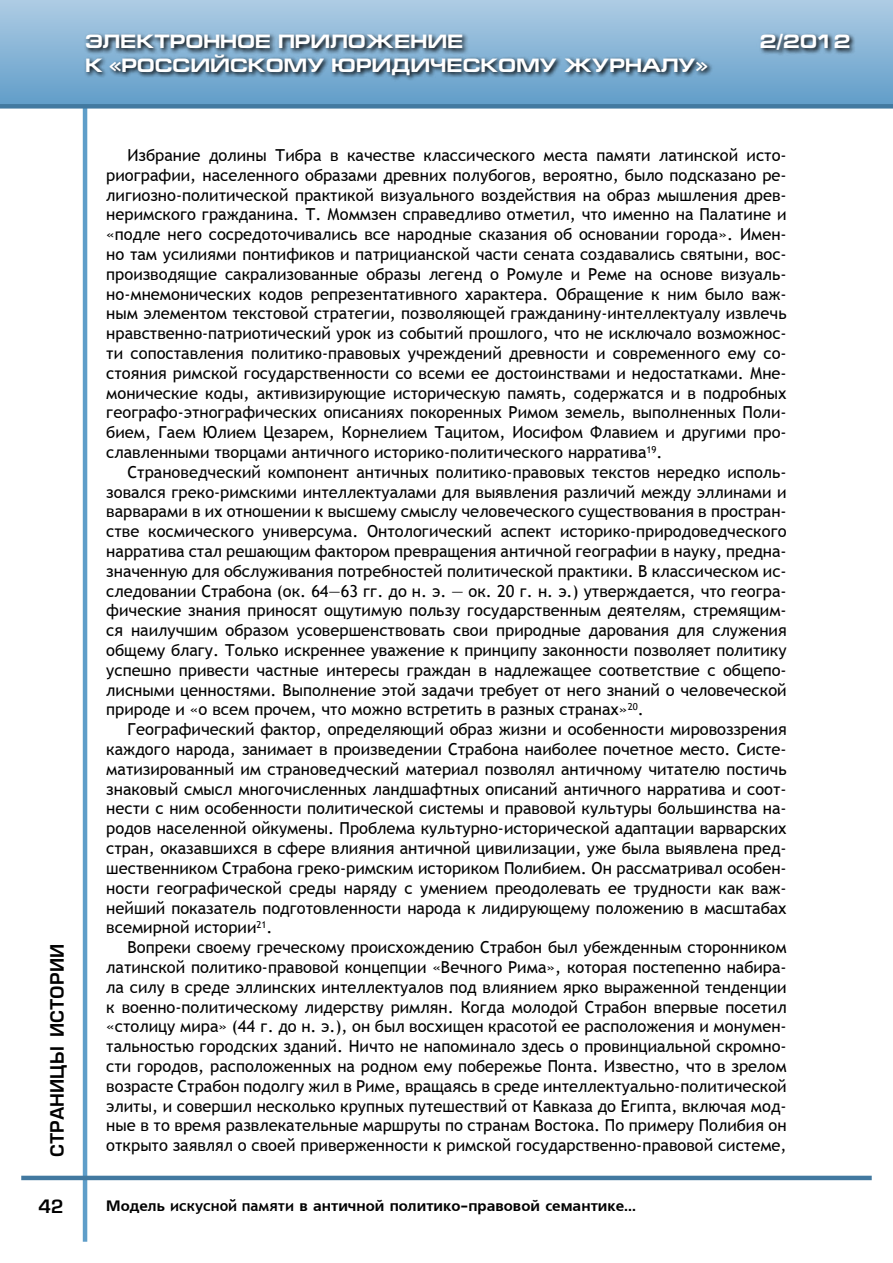
<style>
.page{position:relative;width:893px;height:1263px;background:#fff}
.page>*{position:absolute;margin:0;border:0;box-sizing:border-box;transform-origin:0 0}
.t1{font:700 19.5px "Europe Ext";color:#fff}
.t2{font:18px "Europe Demi Normal";color:#000}
.t3{font:16.5px/19.8px "Trebuchet MS";color:#000;text-align:justify}
.t4{font:15px "Free Set Bold Cyrillic";color:#000}
.s1{font-family:"Trebuchet MS";font-weight:700}
</style>
<div class="page">
<hr style="left:83px;top:89px;width:4px;height:1153px;background:#5f9ec9">
<hr style="left:21px;top:1176px;width:851px;height:4px;background:#4279a0">
<div style="left:0;top:0;width:893px;height:106px;background:linear-gradient(to bottom,#aecce4,#619dc9)"></div>
<div style="left:0;top:104px;width:893px;height:5px;background:#4279a0"></div>
<svg style="left:83px;top:31px;width:810px;height:121px"></svg>
<p class="t1" style="left:85px;top:31px;width:380px">ЭЛЕКТРОННОЕ ПРИЛОЖЕНИЕ</p>
<p class="t1" style="left:760px;top:31px;width:92px">2/2012</p>
<p class="t1" style="left:85px;top:54px;width:624px">К «РОССИЙСКОМУ ЮРИДИЧЕСКОМУ ЖУРНАЛУ»</p>
<p class="t2" style="left:47px;top:1157px;width:214px;rotate:-90deg">страницы истории</p>
<p class="t2" style="left:38px;top:1196px;width:27px">42</p>
<p class="t3" style="left:106px;top:145px;width:682px;text-indent:21px">Избрание долины Тибра в качестве классического места памяти латинской исто&shy;риографии, населенного образами древних полубогов, вероятно, было подсказано ре&shy;лигиозно-политической практикой визуального воздействия на образ мышления древ&shy;неримского гражданина. Т. Моммзен справедливо отметил, что именно на Палатине и «подле него сосредоточивались все народные сказания об основании города». Имен&shy;но там усилиями понтификов и патрицианской части сената создавались святыни, вос&shy;производящие сакрализованные образы легенд о Ромуле и Реме на основе визуаль&shy;но-мнемонических кодов репрезентативного характера. Обращение к ним было важ&shy;ным элементом текстовой стратегии, позволяющей гражданину-интеллектуалу извлечь нравственно-патриотический урок из событий прошлого, что не исключало возможнос&shy;ти сопоставления политико-правовых учреждений древности и современного ему со&shy;стояния римской государственности со всеми ее достоинствами и недостатками. Мне&shy;монические коды, активизирующие историческую память, содержатся и в подробных географо-этнографических описаниях покоренных Римом земель, выполненных Поли&shy;бием, Гаем Юлием Цезарем, Корнелием Тацитом, Иосифом Флавием и другими про&shy;славленными творцами античного историко-политического нарратива<sup>19</sup>.</p>
<p class="t3" style="left:106px;top:462px;width:682px;text-indent:21px">Страноведческий компонент античных политико-правовых текстов нередко исполь&shy;зовался греко-римскими интеллектуалами для выявления различий между эллинами и варварами в их отношении к высшему смыслу человеческого существования в простран&shy;стве космического универсума. Онтологический аспект историко-природоведческого нарратива стал решающим фактором превращения античной географии в науку, предна&shy;значенную для обслуживания потребностей политической практики. В классическом ис&shy;следовании Страбона (ок. 64—63 гг. до н. э. — ок. 20 г. н. э.) утверждается, что геогра&shy;фические знания приносят ощутимую пользу государственным деятелям, стремящим&shy;ся наилучшим образом усовершенствовать свои природные дарования для служения общему благу. Только искреннее уважение к принципу законности позволяет политику успешно привести частные интересы граждан в надлежащее соответствие с общепо&shy;лисными ценностями. Выполнение этой задачи требует от него знаний о человеческой природе и «о всем прочем, что можно встретить в разных странах»<sup>20</sup>.</p>
<p class="t3" style="left:106px;top:720px;width:682px;text-indent:21px">Географический фактор, определяющий образ жизни и особенности мировоззрения каждого народа, занимает в произведении Страбона наиболее почетное место. Систе&shy;матизированный им страноведческий материал позволял античному читателю постичь знаковый смысл многочисленных ландшафтных описаний античного нарратива и соот&shy;нести с ним особенности политической системы и правовой культуры большинства на&shy;родов населенной ойкумены. Проблема культурно-исторической адаптации варварских стран, оказавшихся в сфере влияния античной цивилизации, уже была выявлена пред&shy;шественником Страбона греко-римским историком Полибием. Он рассматривал особен&shy;ности географической среды наряду с умением преодолевать ее трудности как важ&shy;нейший показатель подготовленности народа к лидирующему положению в масштабах всемирной истории<sup>21</sup>.</p>
<p class="t3" style="left:106px;top:937px;width:682px;text-indent:21px">Вопреки своему греческому происхождению Страбон был убежденным сторонником латинской политико-правовой концепции «Вечного Рима», которая постепенно набира&shy;ла силу в среде эллинских интеллектуалов под влиянием ярко выраженной тенденции к военно-политическому лидерству римлян. Когда молодой Страбон впервые посетил «столицу мира» (44 г. до н. э.), он был восхищен красотой ее расположения и монумен&shy;тальностью городских зданий. Ничто не напоминало здесь о провинциальной скромно&shy;сти городов, расположенных на родном ему побережье Понта. Известно, что в зрелом возрасте Страбон подолгу жил в Риме, вращаясь в среде интеллектуально-политической элиты, и совершил несколько крупных путешествий от Кавказа до Египта, включая мод&shy;ные в то время развлекательные маршруты по странам Востока. По примеру Полибия он открыто заявлял о своей приверженности к римской государственно-правовой системе,</p>
<p class="t4" style="left:106px;top:1197px;width:531px">Модель <span class="s1">искусной памяти</span> в античной политико-правовой семантике...</p>
</div>
